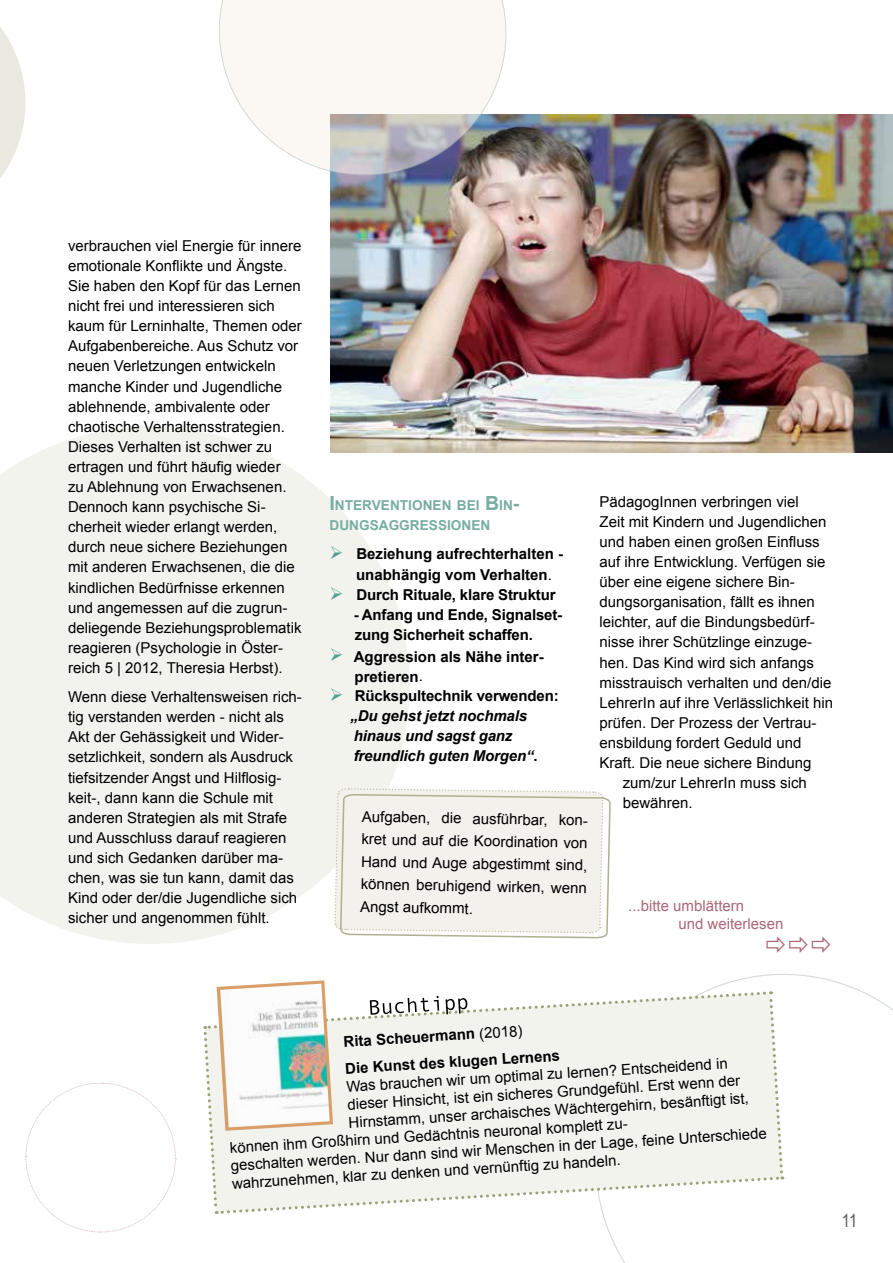
<style>
.page{position:relative;width:893px;height:1263px;background:#fff}
.page>*{position:absolute;margin:0;border:0;box-sizing:border-box;transform-origin:0 0}
.t1{font:18px "Arial Narrow";color:#58595b}
.t2{font:15px/20.1px "Arial";color:#000}
.t3{font:700 15px/20.1px "Arial";color:#000}
.t4{font:italic 700 15px/20.1px "Arial";letter-spacing:-.01em;color:#000}
.t5{font:15px/18px "Arial";color:#ac6775}
.t6{font:700 13.65px/20.1px "Arial";color:#77aea1}
.s1{font-size:19.5px}
.s2{color:#51a090}
.s3{font-weight:400}
.s4{font-style:normal}
</style>
<div class="page">
<svg style="left:0;top:427px;width:410px;height:517px;background:#f4f4ef"></svg>
<svg style="left:0;top:27px;width:26px;height:151px"></svg>
<svg style="left:25px;top:1082px;width:151px;height:151px"></svg>
<img style="left:330px;top:115px;width:563px;height:337px">
<svg style="left:339px;top:674px;width:272px;height:270px"></svg>
<svg style="left:203px;top:979px;width:582px;height:236px"></svg>
<svg style="left:219px;top:0;width:302px;height:191px"></svg>
<p class="t2" style="left:68px;top:236px;width:235px">verbrauchen viel Energie für innere emotionale Konflikte und Ängste.<br>Sie haben den Kopf für das Lernen nicht frei und interessieren sich kaum für Lerninhalte, Themen oder<br>Aufgabenbereiche. Aus Schutz vor neuen Verletzungen entwickeln manche Kinder und Jugendliche ablehnende, ambivalente oder chaotische Verhaltensstrategien.<br>Dieses Verhalten ist schwer zu ertragen und führt häufig wieder<br>zu Ablehnung von Erwachsenen.<br>Dennoch kann psychische Si&shy;cherheit wieder erlangt werden, durch neue sichere Beziehungen mit anderen Erwachsenen, die die kindlichen Bedürfnisse erkennen und angemessen auf die zugrun&shy;deliegende Beziehungsproblematik reagieren (Psychologie in Öster&shy;reich 5 | 2012, Theresia Herbst).</p>
<p class="t2" style="left:68px;top:687px;width:235px">Wenn diese Verhaltensweisen rich&shy;tig verstanden werden - nicht als Akt der Gehässigkeit und Wider&shy;setzlichkeit, sondern als Ausdruck tiefsitzender Angst und Hilflosig&shy;keit-, dann kann die Schule mit anderen Strategien als mit Strafe und Ausschluss darauf reagieren und sich Gedanken darüber ma&shy;chen, was sie tun kann, damit das Kind oder der/die Jugendliche sich sicher und angenommen fühlt.</p>
<p class="t6" style="left:330px;top:496px;width:191px"><span class="s1">I</span> NTERVENTIONEN BEI <span class="s1">B</span>IN<span class="s1">-<br></span>DUNGSAGGRESSIONEN</p>
<p class="t3" style="left:356px;top:545px;width:208px;text-indent:-26px"><span class="s2">➢</span> Beziehung aufrechterhalten - unabhängig vom Verhalten<span class="s3">.</span></p>
<p class="t3" style="left:330px;top:585px;width:227px"><span class="s2">➢</span> Durch Rituale, klare Struktur</p>
<p class="t3" style="left:354px;top:605px;width:210px">- Anfang und Ende, Signalset&shy;zung Sicherheit schaffen.</p>
<p class="t3" style="left:355px;top:647px;width:191px;text-indent:-25px"><span class="s2">➢</span> Aggression als Nähe inter&shy;pretieren<span class="s3">.</span></p>
<p class="t4" style="left:351px;top:686px;width:210px;text-indent:-21px"><span class="s2">➢</span> <span class="s4">Rückspultechnik verwenden: </span>„Du gehst jetzt nochmals hinaus und sagst ganz freundlich guten Morgen“<span class="s4">.</span></p>
<p class="t2" style="left:362px;top:805px;width:230px;line-height:22.5px;rotate:1deg">Aufgaben, die ausführbar, kon&shy;kret und auf die Koordination von<br>Hand und Auge abgestimmt sind, können beruhigend wirken, wenn<br>Angst aufkommt.</p>
<p class="t2" style="left:600px;top:491px;width:201px">PädagogInnen verbringen viel</p>
<p class="t2" style="left:600px;top:512px;width:228px">Zeit mit Kindern und Jugendlichen</p>
<p class="t2" style="left:600px;top:532px;width:222px">und haben einen großen Einfluss</p>
<p class="t2" style="left:600px;top:552px;width:227px">auf ihre Entwicklung. Verfügen sie</p>
<p class="t2" style="left:600px;top:572px;width:197px">über eine eigene sichere Bin-</p>
<p class="t2" style="left:600px;top:592px;width:217px">dungsorganisation, fällt es ihnen</p>
<p class="t2" style="left:600px;top:612px;width:217px">leichter, auf die Bindungsbedürf-</p>
<p class="t2" style="left:600px;top:632px;width:214px">nisse ihrer Schützlinge einzuge-</p>
<p class="t2" style="left:600px;top:652px;width:216px">hen. Das Kind wird sich anfangs</p>
<p class="t2" style="left:600px;top:672px;width:233px">misstrauisch verhalten und den/die</p>
<p class="t2" style="left:600px;top:692px;width:235px">LehrerIn auf ihre Verlässlichkeit hin</p>
<p class="t2" style="left:600px;top:713px;width:218px">prüfen. Der Prozess der Vertrau-</p>
<p class="t2" style="left:600px;top:733px;width:203px">ensbildung fordert Geduld und</p>
<p class="t2" style="left:600px;top:753px;width:213px">Kraft. Die neue sichere Bindung</p>
<p class="t2" style="left:623px;top:773px;width:186px">zum/zur LehrerIn muss sich</p>
<p class="t2" style="left:623px;top:793px;width:72px">bewähren.</p>
<p class="t5" style="left:678px;top:897px;width:107px;text-indent:-50px">...bitte umblättern<br>und weiterlesen</p>
<p class="t3" style="left:342px;top:1029px;width:217px;line-height:27.5px;rotate:-4deg">Rita Scheuermann <span class="s3">(2018)<br></span>Die Kunstdes klugen Lernens</p>
<p class="t2" style="left:345px;top:1079px;width:402px;line-height:18px;rotate:-4deg">Was brauchen wir um optimal zu lernen? Entscheidend in dieser Hinsicht, ist ein sicheres Grundgefühl. Erst wenn der<br>Hirnstamm, unser archaisches Wächtergehirn, besänftigt ist,</p>
<p class="t2" style="left:229px;top:1141px;width:539px;line-height:18px;rotate:-4deg">können ihm Großhirn und Gedächtnis neuronal komplett zu-<br>geschalten werden. Nur dann sind wir Menschen in der Lage, feine Unterschiede wahrzunehmen, klar zu denken und vernünftig zu handeln.</p>
<p class="t1" style="left:842px;top:1207px;width:17px">11</p>
</div>
